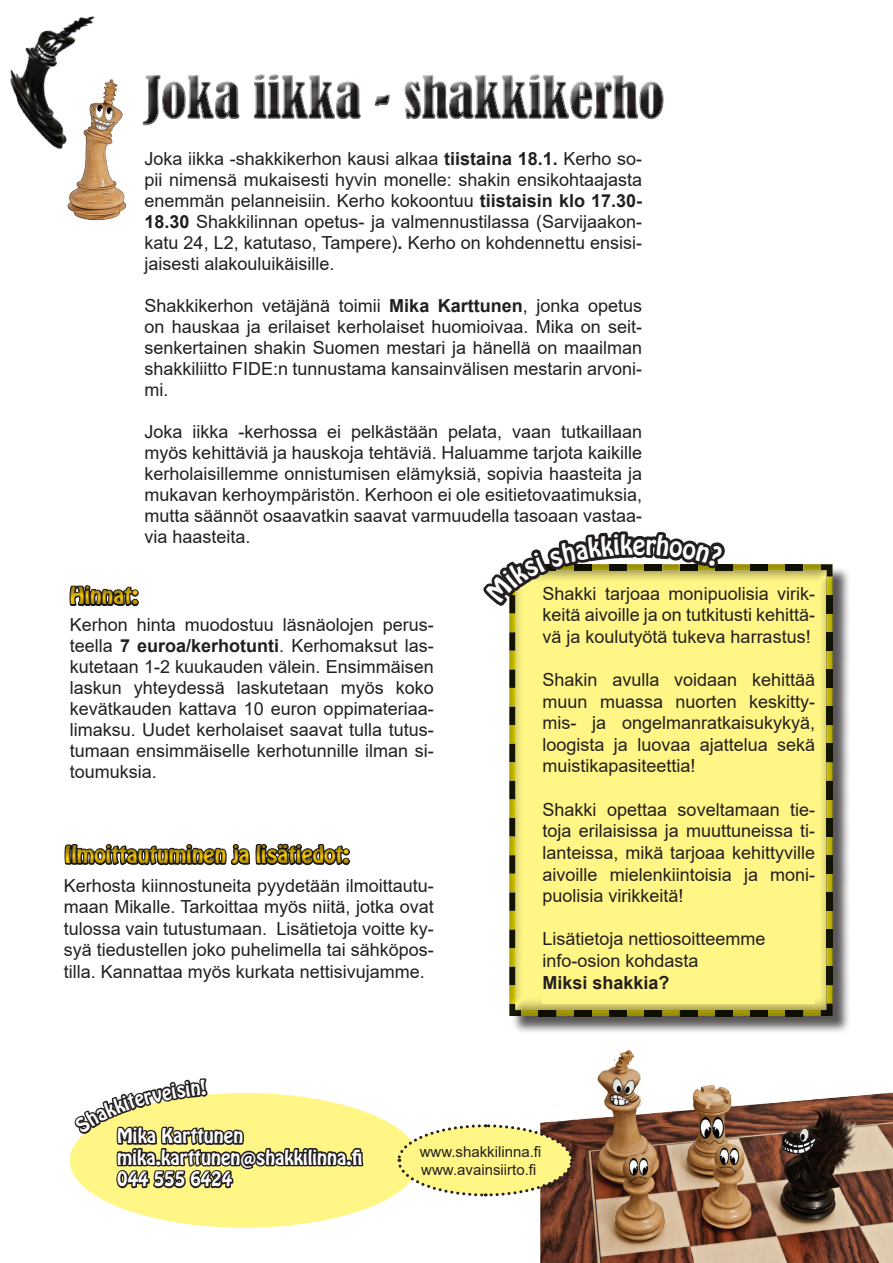
<style>
.page{position:relative;width:893px;height:1263px;background:#fff}
.page>*{position:absolute;margin:0;border:0;box-sizing:border-box;transform-origin:0 0}
.t1{font:24px "Hobo Std";color:#fff}
.t2{font:21px "Hobo Std";color:#fece08}
.t3{font:18px/21px "Arial";color:#231f20;text-align:justify}
.t4{font:18px/21.6px "Hobo Std";color:#fff}
.t5{font:700 18px "Arial";color:#231f20}
.t6{font:15px "Arial";color:#231f20}
.s1{font-weight:700}
</style>
<div class="page">
<div style="left:511px;top:566px;width:340px;height:469px;background:#231f20;opacity:.75"></div>
<div style="left:507px;top:563px;width:327px;height:453px;background:#231f20;opacity:.5"></div>
<div style="left:542px;top:586px;width:273px;height:418px;background:#fff685"></div>
<div style="left:70px;top:1093px;width:349px;height:135px;background:#fff685;border-radius:50%"></div>
<img style="left:540px;top:1049px;width:353px;height:214px">
<svg style="left:396px;top:1123px;width:179px;height:75px"></svg>
<img style="left:10px;top:16px;width:85px;height:102px">
<img style="left:27px;top:74px;width:100px;height:147px">
<div style="left:56px;top:833px;width:310px;height:45px;background:#231f20;opacity:.5"></div>
<div style="left:61px;top:574px;width:93px;height:45px;background:#231f20;opacity:.5"></div>
<div style="left:133px;top:68px;width:541px;height:67px;background:#231f20;opacity:.75"></div>
<svg style="left:483px;top:531px;width:247px;height:485px"></svg>
<svg style="left:71px;top:1078px;width:294px;height:112px"></svg>
<p class="t3" style="left:145px;top:148px;width:499px">Joka iikka -shakkikerhon kausi alkaa <span class="s1">tiistaina 18.1.</span> Kerho so&shy;pii nimensä mukaisesti hyvin monelle: shakin ensikohtaajasta enemmän pelanneisiin. Kerho kokoontuu <span class="s1">tiistaisin klo 17.30- 18.30</span> Shakkilinnan opetus- ja valmennustilassa (Sarvijaakon&shy;katu 24, L2, katutaso, Tampere)<span class="s1">.</span> Kerho on kohdennettu ensisi&shy;jaisesti alakouluikäisille.</p>
<p class="t3" style="left:145px;top:295px;width:499px">Shakkikerhon vetäjänä toimii <span class="s1">Mika Karttunen</span>, jonka opetus on hauskaa ja erilaiset kerholaiset huomioivaa. Mika on seit&shy;senkertainen shakin Suomen mestari ja hänellä on maailman shakkiliitto FIDE:n tunnustama kansainvälisen mestarin arvoni&shy;mi.</p>
<p class="t3" style="left:145px;top:421px;width:499px">Joka iikka -kerhossa ei pelkästään pelata, vaan tutkaillaan myös kehittäviä ja hauskoja tehtäviä. Haluamme tarjota kaikille kerholaisillemme onnistumisen elämyksiä, sopivia haasteita ja mukavan kerhoympäristön. Kerhoon ei ole esitietovaatimuksia, mutta säännöt osaavatkin saavat varmuudella tasoaan vastaa&shy;via haasteita.</p>
<h1 class="t1" style="left:633px;top:528px;width:14px">e</h1>
<p class="t2" style="left:70px;top:581px;width:70px">Hinnat:</p>
<p class="t3" style="left:70px;top:614px;width:365px">Kerhon hinta muodostuu läsnäolojen perus&shy;teella <span class="s1">7 euroa/kerhotunti</span>. Kerhomaksut las&shy;kutetaan 1-2 kuukauden välein. Ensimmäisen laskun yhteydessä laskutetaan myös koko kevätkauden kattava 10 euron oppimateriaa&shy;limaksu. Uudet kerholaiset saavat tulla tutus&shy;tumaan ensimmäiselle kerhotunnille ilman si&shy;toumuksia.</p>
<p class="t2" style="left:65px;top:840px;width:286px">Ilmoittautuminen ja lisätiedot:</p>
<p class="t3" style="left:64px;top:874px;width:371px;line-height:21.6px">Kerhosta kiinnostuneita pyydetään ilmoittautu&shy;maan Mikalle. Tarkoittaa myös niitä, jotka ovat tulossa vain tutustumaan. Lisätietoja voitte ky&shy;syä tiedustellen joko puhelimella tai sähköpos&shy;tilla. Kannattaa myös kurkata nettisivujamme.</p>
<p class="t3" style="left:542px;top:582px;width:274px;line-height:21.6px">Shakki tarjoaa monipuolisia virik&shy;keitä aivoille ja on tutkitusti kehittä&shy;vä ja koulutyötä tukeva harrastus!</p>
<p class="t3" style="left:542px;top:669px;width:274px;line-height:21.6px">Shakin avulla voidaan kehittää muun muassa nuorten keskitty&shy;mis- ja ongelmanratkaisukykyä, loogista ja luovaa ajattelua sekä muistikapasiteettia!</p>
<p class="t3" style="left:542px;top:798px;width:274px;line-height:21.6px">Shakki opettaa soveltamaan tie&shy;toja erilaisissa ja muuttuneissa ti&shy;lanteissa, mikä tarjoaa kehittyville aivoille mielenkiintoisia ja moni&shy;puolisia virikkeitä!</p>
<p class="t3" style="left:542px;top:928px;width:225px;line-height:21.6px">Lisätietoja nettiosoitteemme info-osion kohdasta</p>
<p class="t5" style="left:542px;top:969px;width:129px">Miksi shakkia?</p>
<p class="t4" style="left:117px;top:1125px;width:247px">Mika Karttunen mika.karttunen@shakkilinna.fi<br>044 555 6424</p>
<p class="t6" style="left:420px;top:1141px;width:123px">www.shakkilinna.fi</p>
<p class="t6" style="left:421px;top:1159px;width:117px">www.avainsiirto.fi</p>
</div>
